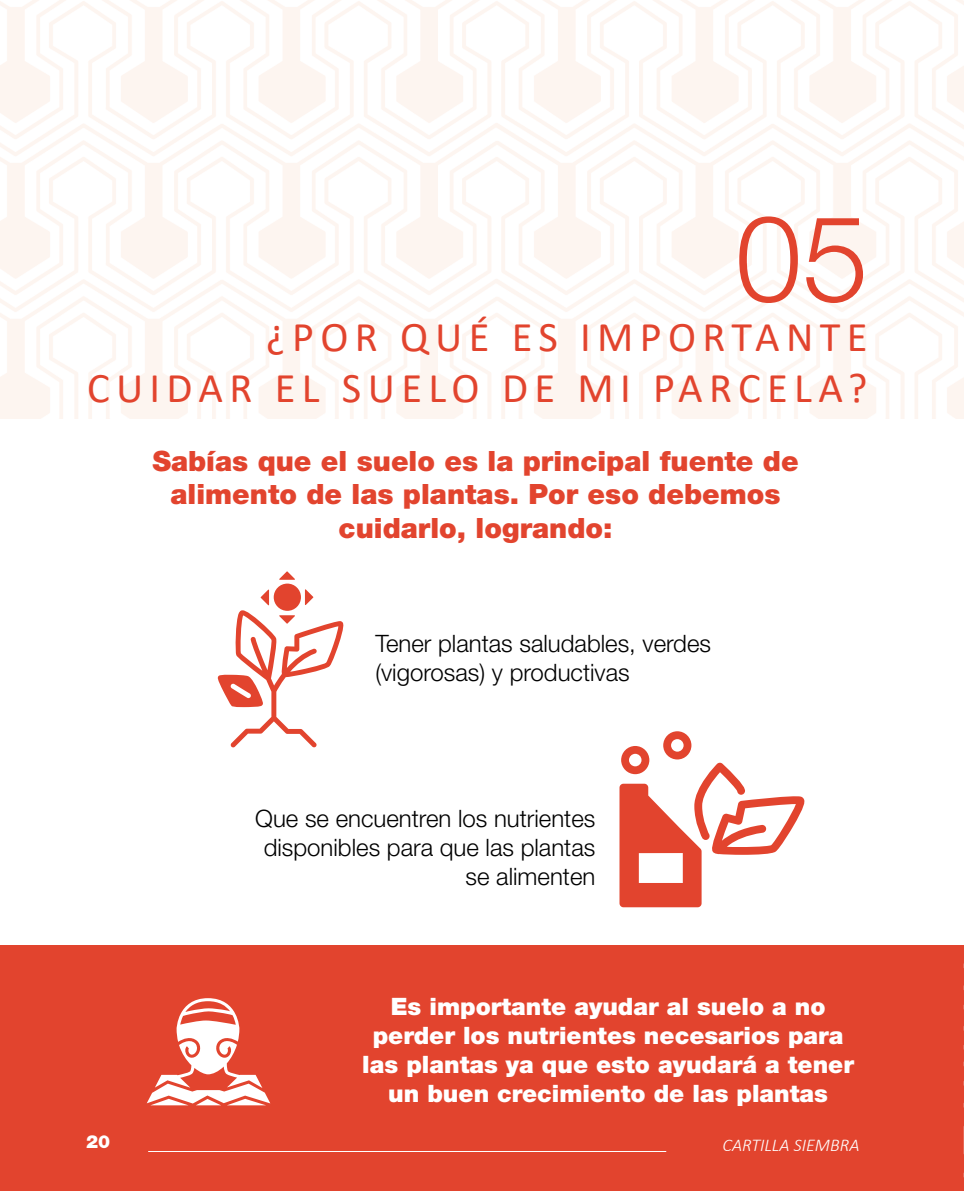
<style>
.page{position:relative;width:964px;height:1191px;background:#fff}
.page>*{position:absolute;margin:0;border:0;box-sizing:border-box;transform-origin:0 0}
.t1{font:300 120px "Helvetica Neue LT Std";color:#e2442e}
.t2{font:42.4px/50.8px "Calibri";letter-spacing:.15em;color:#e2442e;text-align:right}
.t3{font:900 28px/33.6px "Helvetica Neue LT Std";color:#e2442e;text-align:center}
.t4{font:900 24px/28.8px "Helvetica Neue LT Std";color:#fff;text-align:center}
.t5{font:300 24px/28.8px "Helvetica Neue LT Std";color:#000}
.t6{font:italic 300 18px "Calibri";color:#fff}
.t7{font:900 18px "Helvetica Neue LT Std";color:#fff}
</style>
<div class="page">
<div style="left:0;top:945px;width:964px;height:246px;background:#e2442e"></div>
<img style="left:963px;top:963px;width:1px;height:215px">
<svg style="left:274px;top:583px;width:27px;height:28px"></svg>
<svg style="left:279px;top:571px;width:16px;height:9px"></svg>
<svg style="left:217px;top:589px;width:127px;height:158px"></svg>
<svg style="left:619px;top:731px;width:186px;height:176px"></svg>
<svg style="left:147px;top:998px;width:123px;height:107px"></svg>
<hr style="left:148px;top:1151px;width:518px;height:1px;background:#fff">
<h1 class="t1" style="left:735px;top:185px;width:135px">05</h1>
<h2 class="t2" style="left:87px;top:310px;width:782px">¿POR QUÉ ES IMPORTANTE<br>CUIDAR EL SUELO DE MI PARCELA?</h2>
<p class="t3" style="left:152px;top:444px;width:648px">Sabías que el suelo es la principal fuente de alimento de las plantas. Por eso debemos cuidarlo, logrando:</p>
<p class="t5" style="left:375px;top:629px;width:337px">Tener plantas saludables, verdes (vigorosas) y productivas</p>
<p class="t5" style="left:255px;top:804px;width:342px;text-align:right">Que se encuentren los nutrientes disponibles para que las plantas se alimenten</p>
<p class="t4" style="left:362px;top:992px;width:493px">Es importante ayudar al suelo a no perder los nutrientes necesarios para las plantas ya que esto ayudará a tener un buen crecimiento de las plantas</p>
<p class="t7" style="left:86px;top:1130px;width:26px">20</p>
<p class="t6" style="left:722px;top:1134px;width:138px">CARTILLA SIEMBRA</p>
</div>
